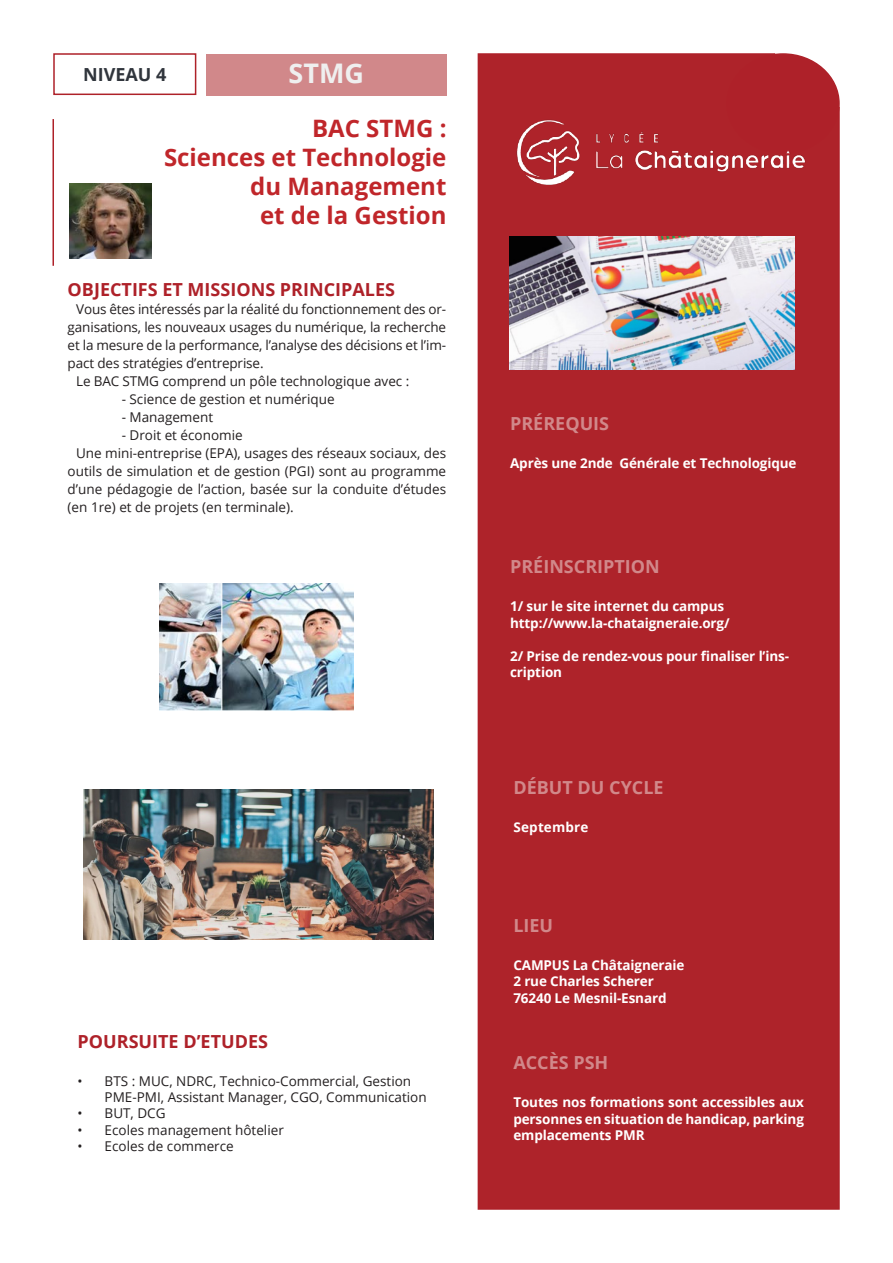
<style>
.page{position:relative;width:893px;height:1263px;background:#fff}
.page>*{position:absolute;margin:0;border:0;box-sizing:border-box;transform-origin:0 0}
.t1{font:700 27px "Open Sans";color:#efefef}
.t2{font:700 24px "Open Sans";color:#c0262a}
.t3{font:700 18px "Open Sans";color:#d1888a}
.t4{font:700 18px "Open Sans";color:#ae2129}
.t5{font:700 18px "Open Sans";color:#30353c}
.t6{font:13.5px/18px "Open Sans";color:#231f20;text-align:justify}
.t7{font:700 13.5px/16.5px "Open Sans";letter-spacing:-.01em;color:#fff}
.t8{font:700 13.5px "Open Sans";letter-spacing:.01em;color:#fff}
</style>
<div class="page">
<div style="left:477px;top:53px;width:363px;height:1157px;background:#ae232a"></div>
<div style="left:727px;top:54px;width:112px;height:99px;background:#ae2129;border-radius:50%"></div>
<div style="left:206px;top:54px;width:240px;height:41px;background:#d1888a"></div>
<hr style="left:52px;top:119px;width:2px;height:147px;background:#ae2129">
<div style="left:53px;top:53px;width:143px;height:42px;border:2px solid #ae2129"></div>
<img style="left:70px;top:183px;width:81px;height:76px">
<img style="left:488px;top:108px;width:335px;height:84px">
<img style="left:160px;top:583px;width:194px;height:127px">
<img style="left:84px;top:789px;width:349px;height:151px">
<img style="left:510px;top:236px;width:285px;height:134px">
<p class="t5" style="left:83px;top:61px;width:85px">NIVEAU 4</p>
<p class="t1" style="left:289px;top:54px;width:77px">STMG</p>
<p class="t2" style="left:312px;top:112px;width:136px">BAC STMG :</p>
<p class="t2" style="left:164px;top:141px;width:284px">Sciences et Technologie</p>
<p class="t2" style="left:250px;top:169px;width:198px">du Management</p>
<p class="t2" style="left:260px;top:198px;width:188px">et de la Gestion</p>
<p class="t4" style="left:68px;top:277px;width:329px">OBJECTIFS ET MISSIONS PRINCIPALES</p>
<p class="t6" style="left:68px;top:300px;width:380px;text-indent:9px">Vous êtes intéressés par la réalité du fonctionnement des or&shy;ganisations, les nouveaux usages du numérique, la recherche et la mesure de la performance, l’analyse des décisions et l’im&shy;pact des stratégies d’entreprise.</p>
<p class="t6" style="left:76px;top:371px;width:335px">Le BAC STMG comprend un pôle technologique avec :</p>
<p class="t6" style="left:122px;top:390px;width:214px">- Science de gestion et numérique</p>
<p class="t6" style="left:122px;top:408px;width:93px">- Management</p>
<p class="t6" style="left:122px;top:426px;width:123px">- Droit et économie</p>
<p class="t6" style="left:68px;top:444px;width:380px;text-indent:9px">Une mini-entreprise (EPA), usages des réseaux sociaux, des outils de simulation et de gestion (PGI) sont au programme d’une pédagogie de l’action, basée sur la conduite d’études (en 1re) et de projets (en terminale).</p>
<p class="t4" style="left:78px;top:1029px;width:192px">POURSUITE D’ETUDES</p>
<p class="t6" style="left:105px;top:1073px;width:323px;line-height:16.2px;text-indent:-27px">• BTS : MUC, NDRC, Technico-Commercial, Gestion<br>PME-PMI, Assistant Manager, CGO, Communication</p>
<p class="t6" style="left:78px;top:1104px;width:90px">• BUT, DCG</p>
<p class="t6" style="left:78px;top:1120px;width:208px">• Ecoles management hôtelier</p>
<p class="t6" style="left:78px;top:1136px;width:158px">• Ecoles de commerce</p>
<p class="t3" style="left:510px;top:411px;width:101px">PRÉREQUIS</p>
<p class="t7" style="left:510px;top:454px;width:288px">Après une 2nde Générale et Technologique</p>
<p class="t3" style="left:510px;top:554px;width:151px">PRÉINSCRIPTION</p>
<p class="t7" style="left:510px;top:598px;width:216px">1/ sur le site internet du campus</p>
<p class="t7" style="left:510px;top:614px;width:221px">http://www.la-chataigneraie.org/</p>
<p class="t7" style="left:510px;top:647px;width:280px">2/ Prise de rendez-vous pour finaliser l’ins&shy;cription</p>
<p class="t3" style="left:513px;top:775px;width:152px">DÉBUT DU CYCLE</p>
<p class="t8" style="left:513px;top:818px;width:77px">Septembre</p>
<p class="t3" style="left:513px;top:912px;width:41px">LIEU</p>
<p class="t7" style="left:513px;top:956px;width:173px">CAMPUS La Châtaigneraie</p>
<p class="t7" style="left:513px;top:973px;width:142px">2 rue Charles Scherer</p>
<p class="t7" style="left:513px;top:989px;width:155px">76240 Le Mesnil-Esnard</p>
<p class="t3" style="left:513px;top:1050px;width:97px">ACCÈS PSH</p>
<p class="t7" style="left:513px;top:1094px;width:292px;text-align:justify">Toutes nos formations sont accessibles aux personnes en situation de handicap, parking emplacements PMR</p>
</div>
